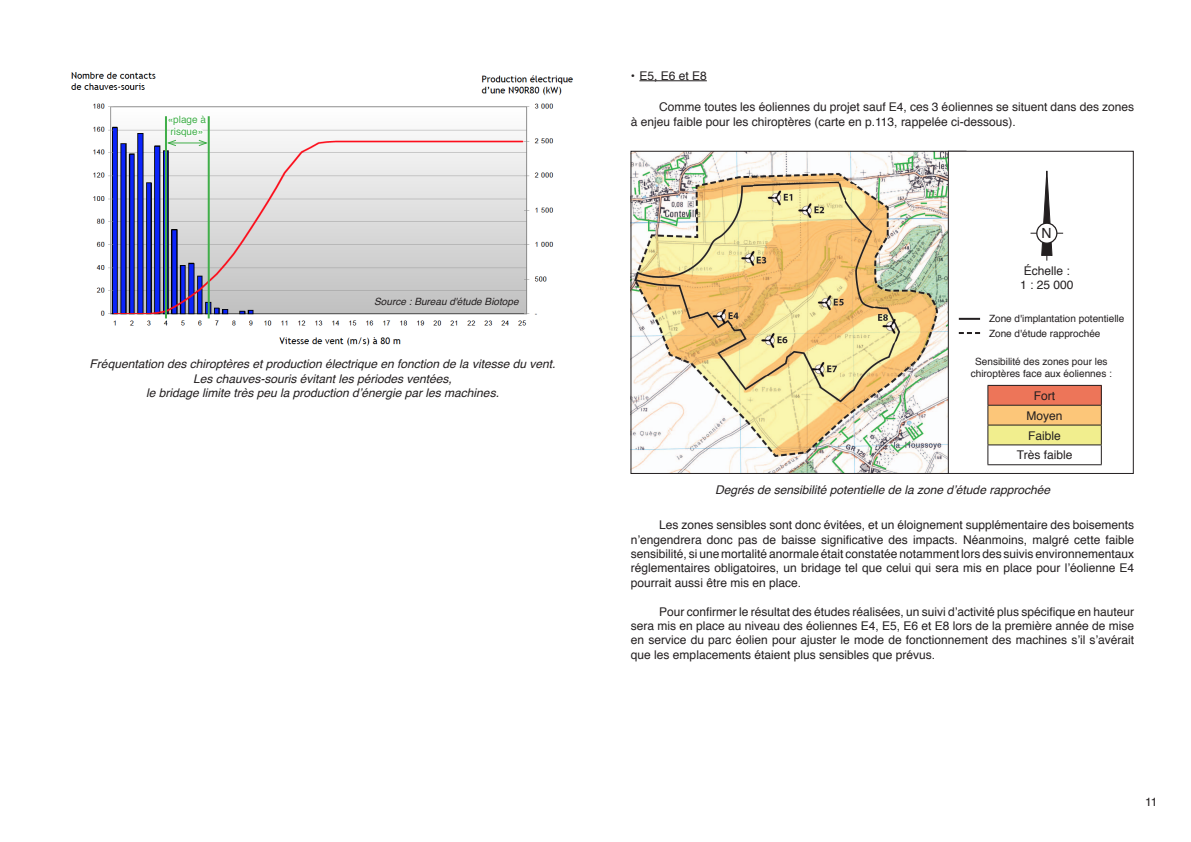
<style>
.page{position:relative;width:1191px;height:842px;background:#fff}
.page>*{position:absolute;margin:0;border:0;box-sizing:border-box;transform-origin:0 0}
.t1{font:14px "Helvetica";color:#231f20}
.Texte_normal{font:12px/14.4px "Helvetica";color:#231f20;text-align:center}
.Titre_bas_de_figure{font:italic 12px/14.4px "Helvetica";color:#231f20;text-align:center}
.Titre_petit{font:12px "Helvetica";color:#231f20}
.t2{font:10px/12px "Helvetica";color:#231f20;text-align:center}
.t3{font:italic 10px "Helvetica";color:#231f20}
.t4{font:10px/12px "Helvetica";color:#40ae49}
</style>
<div class="page">
<img style="left:71px;top:72px;width:502px;height:274px">
<hr style="left:165px;top:116px;width:2px;height:202px;background:#40ae49">
<hr style="left:208px;top:116px;width:2px;height:202px;background:#40ae49">
<svg style="left:165px;top:110px;width:44px;height:37px"></svg>
<hr style="left:639px;top:80px;width:68px;height:1px;background:#231f20">
<img style="left:632px;top:153px;width:315px;height:319px">
<img style="left:657px;top:280px;width:258px;height:108px">
<img style="left:721px;top:181px;width:136px;height:90px">
<div style="left:947px;top:151px;width:186px;height:323px;border:1px solid #231f20"></div>
<div style="left:988px;top:385px;width:113px;height:20px;background:#ed7559"></div>
<div style="left:988px;top:405px;width:113px;height:20px;background:#fcc679"></div>
<div style="left:988px;top:425px;width:113px;height:20px;background:#f1ee8e"></div>
<hr style="left:987px;top:385px;width:114px;height:1px;background:#231f20">
<hr style="left:987px;top:405px;width:114px;height:1px;background:#231f20">
<hr style="left:987px;top:425px;width:114px;height:1px;background:#231f20">
<svg style="left:987px;top:386px;width:1px;height:78px"></svg>
<hr style="left:987px;top:444px;width:114px;height:1px;background:#231f20">
<svg style="left:1101px;top:386px;width:1px;height:78px"></svg>
<hr style="left:987px;top:464px;width:114px;height:1px;background:#231f20">
<svg style="left:958px;top:332px;width:22px;height:2px"></svg>
<hr style="left:958px;top:318px;width:22px;height:2px;background:#231f20">
<hr style="left:1030px;top:233px;width:33px;height:1px;background:#231f20">
<svg style="left:1036px;top:223px;width:20px;height:20px"></svg>
<div style="left:1036px;top:223px;width:21px;height:21px;border:1px solid #231f20;border-radius:50%"></div>
<svg style="left:1040px;top:170px;width:13px;height:91px"></svg>
<p class="t4" style="left:168px;top:113px;width:40px">«plage à risque»</p>
<p class="t3" style="left:374px;top:293px;width:146px">Source : Bureau d'étude Biotope</p>
<p class="Titre_bas_de_figure" style="left:90px;top:357px;width:467px">Fréquentation des chiroptères et production électrique en fonction de la vitesse du vent.<br>Les chauves-souris évitant les périodes ventées,<br>le bridage limite très peu la production d’énergie par les machines.</p>
<p class="Titre_petit" style="left:631px;top:66px;width:77px">• E5, E6 et E8</p>
<p class="Texte_normal" style="left:631px;top:100px;width:505px;text-align:left;text-indent:28px">Comme toutes les éoliennes du projet sauf E4, ces 3 éoliennes se situent dans des zones à enjeu faible pour les chiroptères (carte en p.113, rappelée ci-dessous).</p>
<p class="t1" style="left:1041px;top:223px;width:12px">N</p>
<p class="Texte_normal" style="left:1020px;top:264px;width:55px">Échelle :<br>1 : 25 000</p>
<p class="t2" style="left:989px;top:313px;width:137px">Zone d'implantation potentielle</p>
<p class="t2" style="left:970px;top:355px;width:143px">Sensibilité des zones pour les chiroptères face aux éoliennes :</p>
<p class="Texte_normal" style="left:1016px;top:386px;width:57px;line-height:19.8px">Fort<br>Moyen<br>Faible<br>Très faible</p>
<p class="t2" style="left:989px;top:327px;width:113px">Zone d'étude rapprochée</p>
<p class="Titre_bas_de_figure" style="left:715px;top:483px;width:336px">Degrés de sensibilité potentielle de la zone d’étude rapprochée</p>
<p class="Texte_normal" style="left:631px;top:518px;width:505px;text-align:justify;text-indent:28px">Les zones sensibles sont donc évitées, et un éloignement supplémentaire des boisements n’engendrera donc pas de baisse significative des impacts. Néanmoins, malgré cette faible sensibilité, si une mortalité anormale était constatée notamment lors des suivis environnementaux réglementaires obligatoires, un bridage tel que celui qui sera mis en place pour l’éolienne E4 pourrait aussi être mis en place.</p>
<p class="Texte_normal" style="left:631px;top:604px;width:505px;text-align:justify;text-indent:28px">Pour confirmer le résultat des études réalisées, un suivi d’activité plus spécifique en hauteur sera mis en place au niveau des éoliennes E4, E5, E6 et E8 lors de la première année de mise en service du parc éolien pour ajuster le mode de fonctionnement des machines s’il s’avérait que les emplacements étaient plus sensibles que prévus.</p>
<p class="Texte_normal" style="left:1145px;top:795px;width:14px">11</p>
</div>
